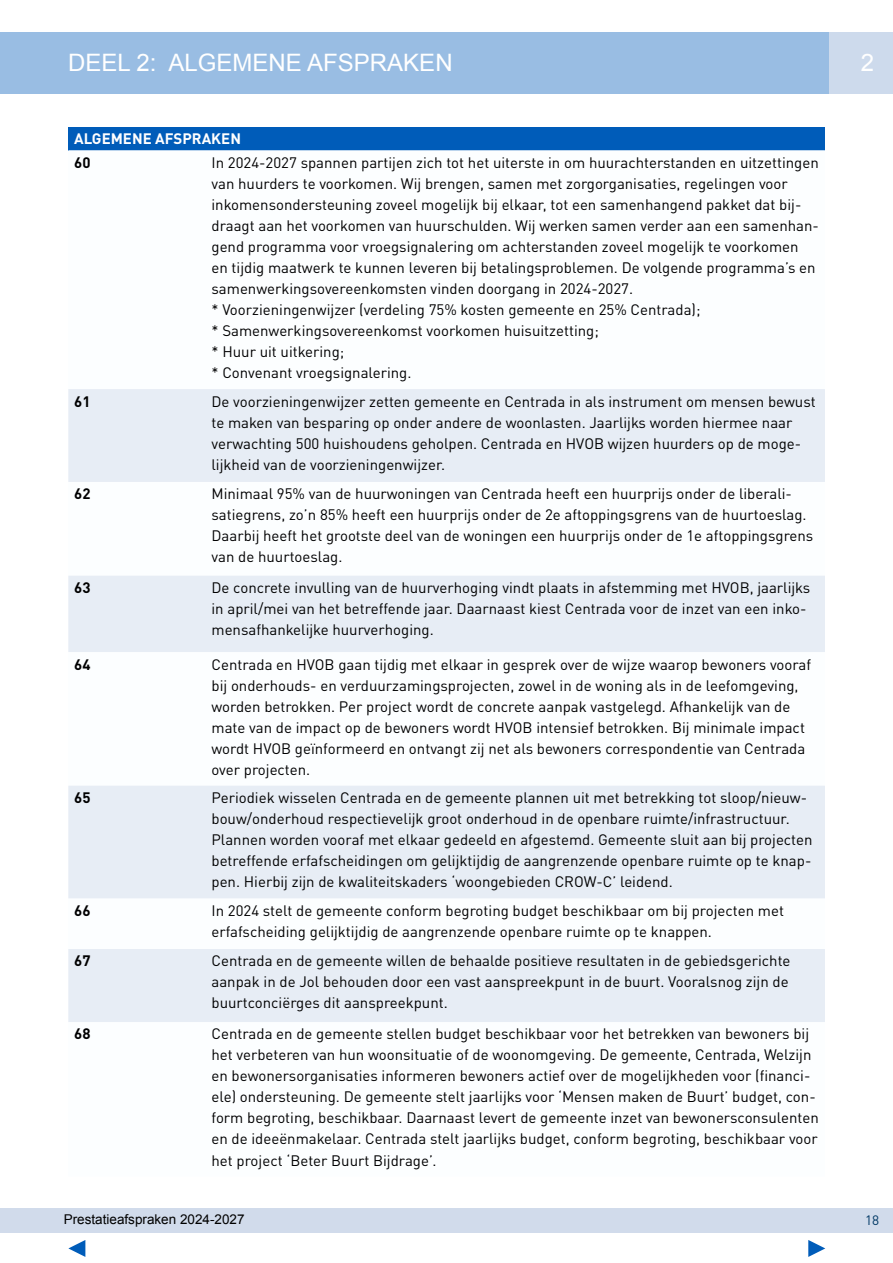
<style>
.page{position:relative;width:893px;height:1263px;background:#fff}
.page>*{position:absolute;margin:0;border:0;box-sizing:border-box;transform-origin:0 0}
.t1{font:24px "Arial";color:#fff}
.t2{font:15px/21px "DIN Pro";color:#000}
.t3{font:700 15px "DIN Pro";color:#000}
.t4{font:700 15px "DIN Pro";color:#fff}
.t5{font:13.5px "Arial";color:#000}
.t6{font:13.5px "DIN Pro";color:#003865}
</style>
<div class="page">
<div style="left:0;top:1208px;width:893px;height:24px;background:#d1dbeb"></div>
<svg style="left:68px;top:1240px;width:17px;height:17px"></svg>
<svg style="left:808px;top:1240px;width:17px;height:17px"></svg>
<div style="left:68px;top:127px;width:757px;height:23px;background:#005cb9"></div>
<svg style="left:68px;top:389px;width:757px;height:633px;fill:#e7edf5"></svg>
<svg style="left:0;top:32px;width:893px;height:62px;background:#9cbfe3"></svg>
<h1 class="t1" style="left:68px;top:47px;width:386px">DEEL 2: ALGEMENE AFSPRAKEN</h1>
<h1 class="t1" style="left:861px;top:47px;width:15px">2</h1>
<p class="t4" style="left:74px;top:126px;width:168px">ALGEMENE AFSPRAKEN</p>
<p class="t3" style="left:74px;top:150px;width:18px">60</p>
<p class="t2" style="left:212px;top:150px;width:609px">In 2024-2027 spannen partijen zich tot het uiterste in om huurachterstanden en uitzettingen van huurders te voorkomen. Wij brengen, samen met zorgorganisaties, regelingen voor inkomensondersteuning zoveel mogelijk bij elkaar, tot een samenhangend pakket dat bij&shy;draagt aan het voorkomen van huurschulden. Wij werken samen verder aan een samenhan&shy;gend programma voor vroegsignalering om achterstanden zoveel mogelijk te voorkomen<br>en tijdig maatwerk te kunnen leveren bij betalingsproblemen. De volgende programma’s en samenwerkingsovereenkomsten vinden doorgang in 2024-2027.<br>* Voorzieningenwijzer (verdeling 75% kosten gemeente en 25% Centrada);<br>* Samenwerkingsovereenkomst voorkomen huisuitzetting;<br>* Huur uit uitkering;<br>* Convenant vroegsignalering.</p>
<p class="t3" style="left:74px;top:389px;width:18px">61</p>
<p class="t2" style="left:212px;top:389px;width:606px">De voorzieningenwijzer zetten gemeente en Centrada in als instrument om mensen bewust te maken van besparing op onder andere de woonlasten. Jaarlijks worden hiermee naar verwachting 500 huishoudens geholpen. Centrada en HVOB wijzen huurders op de moge&shy;lijkheid van de voorzieningenwijzer.</p>
<p class="t3" style="left:74px;top:481px;width:18px">62</p>
<p class="t2" style="left:212px;top:482px;width:603px">Minimaal 95% van de huurwoningen van Centrada heeft een huurprijs onder de liberali&shy;satiegrens, zo’n 85% heeft een huurprijs onder de 2e aftoppingsgrens van de huurtoeslag.<br>Daarbij heeft het grootste deel van de woningen een huurprijs onder de 1e aftoppingsgrens van de huurtoeslag.</p>
<p class="t3" style="left:74px;top:575px;width:18px">63</p>
<p class="t2" style="left:212px;top:576px;width:600px">De concrete invulling van de huurverhoging vindt plaats in afstemming met HVOB, jaarlijks in april/mei van het betreffende jaar. Daarnaast kiest Centrada voor de inzet van een inko&shy;mensafhankelijke huurverhoging.</p>
<p class="t3" style="left:74px;top:651px;width:18px">64</p>
<p class="t2" style="left:212px;top:652px;width:601px">Centrada en HVOB gaan tijdig met elkaar in gesprek over de wijze waarop bewoners vooraf bij onderhouds- en verduurzamingsprojecten, zowel in de woning als in de leefomgeving, worden betrokken. Per project wordt de concrete aanpak vastgelegd. Afhankelijk van de mate van de impact op de bewoners wordt HVOB intensief betrokken. Bij minimale impact wordt HVOB geïnformeerd en ontvangt zij net als bewoners correspondentie van Centrada over projecten.</p>
<p class="t3" style="left:74px;top:785px;width:18px">65</p>
<p class="t2" style="left:212px;top:786px;width:603px">Periodiek wisselen Centrada en de gemeente plannen uit met betrekking tot sloop/nieuw&shy;bouw/onderhoud respectievelijk groot onderhoud in de openbare ruimte/infrastructuur.<br>Plannen worden vooraf met elkaar gedeeld en afgestemd. Gemeente sluit aan bij projecten betreffende erfafscheidingen om gelijktijdig de aangrenzende openbare ruimte op te knap&shy;pen. Hierbij zijn de kwaliteitskaders ‘woongebieden CROW-C’ leidend.</p>
<p class="t3" style="left:74px;top:898px;width:18px">66</p>
<p class="t2" style="left:212px;top:898px;width:574px">In 2024 stelt de gemeente conform begroting budget beschikbaar om bij projecten met erfafscheiding gelijktijdig de aangrenzende openbare ruimte op te knappen.</p>
<p class="t3" style="left:74px;top:948px;width:18px">67</p>
<p class="t2" style="left:212px;top:949px;width:580px">Centrada en de gemeente willen de behaalde positieve resultaten in de gebiedsgerichte aanpak in de Jol behouden door een vast aanspreekpunt in de buurt. Vooralsnog zijn de buurtconciërges dit aanspreekpunt.</p>
<p class="t3" style="left:74px;top:1021px;width:18px">68</p>
<p class="t2" style="left:212px;top:1022px;width:609px">Centrada en de gemeente stellen budget beschikbaar voor het betrekken van bewoners bij het verbeteren van hun woonsituatie of de woonomgeving. De gemeente, Centrada, Welzijn en bewonersorganisaties informeren bewoners actief over de mogelijkheden voor (financi&shy;ële) ondersteuning. De gemeente stelt jaarlijks voor ‘Mensen maken de Buurt’ budget, con&shy;form begroting, beschikbaar. Daarnaast levert de gemeente inzet van bewonersconsulenten en de ideeënmakelaar. Centrada stelt jaarlijks budget, conform begroting, beschikbaar voor het project ‘Beter Buurt Bijdrage’.</p>
<p class="t5" style="left:64px;top:1210px;width:182px">Prestatieafspraken 2024-2027</p>
<p class="t6" style="left:865px;top:1209px;width:16px">18</p>
</div>
